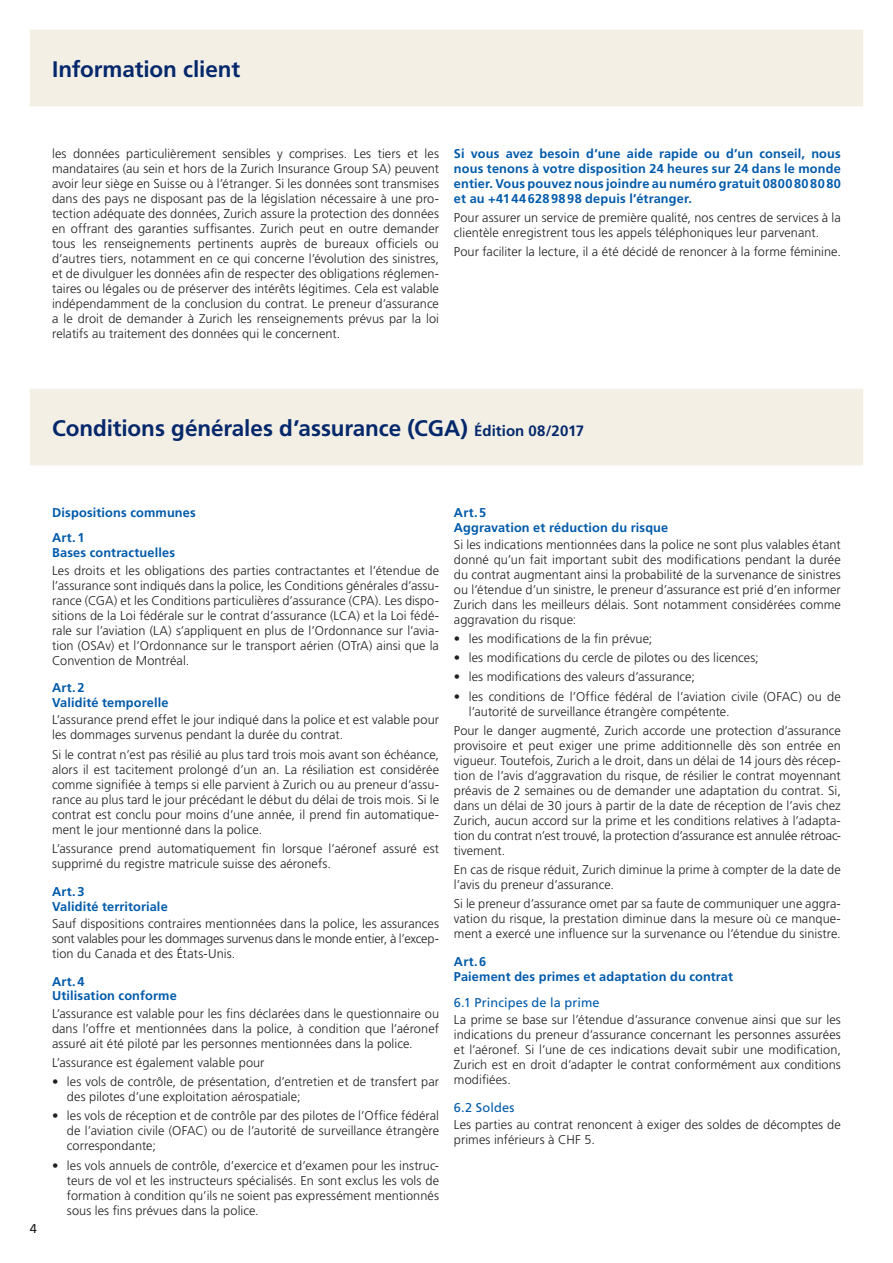
<style>
.page{position:relative;width:893px;height:1263px;background:#fff}
.page>*{position:absolute;margin:0;border:0;box-sizing:border-box;transform-origin:0 0}
.t1{font:700 22.5px "Frutiger";letter-spacing:-.005em;color:#04286b}
.t2{font:300 12.75px/15px "Frutiger";letter-spacing:.005em;color:#231f20;text-align:justify}
.t3{font:700 12.75px/15px "Frutiger";letter-spacing:.01em;color:#015aaa}
.t4{font:12.75px "Frutiger";letter-spacing:.01em;color:#015aaa}
.t5{font:12.75px "Frutiger";color:#231f20}
.s1{font-size:15px}
</style>
<div class="page">
<div style="left:30px;top:389px;width:833px;height:76px;background:#f3efe5"></div>
<div style="left:30px;top:30px;width:833px;height:76px;background:#f3efe5"></div>
<h1 class="t1" style="left:52px;top:56px;width:190px">Information client</h1>
<p class="t2" style="left:52px;top:146px;width:388px">les données particulièrement sensibles y comprises. Les tiers et les mandataires (au sein et hors de la Zurich Insurance Group SA) peuvent avoir leur siège en Suisse ou à l’étranger. Si les données sont transmises dans des pays ne disposant pas de la législation nécessaire à une pro&shy;tection adéquate des données, Zurich assure la protection des données en offrant des garanties suffisantes. Zurich peut en outre demander tous les renseignements pertinents auprès de bureaux officiels ou d’autres tiers, notamment en ce qui concerne l’évolution des sinistres, et de divulguer les données afin de respecter des obligations réglemen&shy;taires ou légales ou de préserver des intérêts légitimes. Cela est valable indépendamment de la conclusion du contrat. Le preneur d’assurance a le droit de demander à Zurich les renseignements prévus par la loi relatifs au traitement des données qui le concernent.</p>
<p class="t3" style="left:454px;top:146px;width:388px;text-align:justify">Si vous avez besoin d’une aide rapide ou d’un conseil, nous nous tenons à votre disposition 24 heures sur 24 dans le monde entier. Vous pouvez nous joindre au numéro gratuit 0800808080 et au +41446289898 depuis l’étranger.</p>
<p class="t2" style="left:454px;top:210px;width:388px">Pour assurer un service de première qualité, nos centres de services à la clientèle enregistrent tous les appels téléphoniques leur parvenant.</p>
<p class="t2" style="left:454px;top:244px;width:388px">Pour faciliter la lecture, il a été décidé de renoncer à la forme féminine.</p>
<h1 class="t1" style="left:52px;top:415px;width:534px">Conditions générales d’assurance (CGA) <span class="s1">Édition 08/2017</span></h1>
<p class="t5" style="left:30px;top:1221px;width:9px">4</p>
<p class="t3" style="left:52px;top:499px;width:145px;line-height:25.7px">Dispositions communes<br>Art.1</p>
<p class="t3" style="left:52px;top:545px;width:125px">Bases contractuelles</p>
<p class="t2" style="left:52px;top:563px;width:388px">Les droits et les obligations des parties contractantes et l’étendue de l’assurance sont indiqués dans la police, les Conditions générales d’assu&shy;rance (CGA) et les Conditions particulières d’assurance (CPA). Les dispo&shy;sitions de la Loi fédérale sur le contrat d’assurance (LCA) et la Loi fédé&shy;rale sur l’aviation (LA) s’appliquent en plus de l’Ordonnance sur l’avia&shy;tion (OSAv) et l’Ordonnance sur le transport aérien (OTrA) ainsi que la Convention de Montréal.</p>
<p class="t3" style="left:52px;top:680px;width:118px">Art.2<br>Validité temporelle</p>
<p class="t2" style="left:52px;top:712px;width:388px">L’assurance prend effet le jour indiqué dans la police et est valable pour les dommages survenus pendant la durée du contrat.</p>
<p class="t2" style="left:52px;top:747px;width:388px">Si le contrat n’est pas résilié au plus tard trois mois avant son échéance, alors il est tacitement prolongé d’un an. La résiliation est considérée comme signifiée à temps si elle parvient à Zurich ou au preneur d’assu&shy;rance au plus tard le jour précédant le début du délai de trois mois. Si le contrat est conclu pour moins d’une année, il prend fin automatique&shy;ment le jour mentionné dans la police.</p>
<p class="t2" style="left:52px;top:841px;width:388px">L’assurance prend automatiquement fin lorsque l’aéronef assuré est supprimé du registre matricule suisse des aéronefs.</p>
<p class="t3" style="left:52px;top:883px;width:117px">Art.3<br>Validité territoriale</p>
<p class="t2" style="left:52px;top:916px;width:388px">Sauf dispositions contraires mentionnées dans la police, les assurances sont valables pour les dommages survenus dans le monde entier, à l’excep&shy;tion du Canada et des États-Unis.</p>
<p class="t3" style="left:52px;top:973px;width:126px">Art.4<br>Utilisation conforme</p>
<p class="t2" style="left:52px;top:1006px;width:388px">L’assurance est valable pour les fins déclarées dans le questionnaire ou dans l’offre et mentionnées dans la police, à condition que l’aéronef assuré ait été piloté par les personnes mentionnées dans la police.</p>
<p class="t2" style="left:52px;top:1055px;width:214px">L’assurance est également valable pour</p>
<p class="t2" style="left:67px;top:1074px;width:374px;text-indent:-15px">• les vols de contrôle, de présentation, d’entretien et de transfert par des pilotes d’une exploitation aérospatiale;</p>
<p class="t2" style="left:67px;top:1108px;width:374px;text-indent:-15px">• les vols de réception et de contrôle par des pilotes de l’Office fédéral de l’aviation civile (OFAC) ou de l’autorité de surveillance étrangère correspondante;</p>
<p class="t2" style="left:67px;top:1158px;width:374px;text-indent:-15px">• les vols annuels de contrôle, d’exercice et d’examen pour les instruc&shy;teurs de vol et les instructeurs spécialisés. En sont exclus les vols de formation à condition qu’ils ne soient pas expressément mentionnés sous les fins prévues dans la police.</p>
<p class="t3" style="left:454px;top:504px;width:216px">Art.5<br>Aggravation et réduction du risque</p>
<p class="t2" style="left:454px;top:537px;width:388px">Si les indications mentionnées dans la police ne sont plus valables étant donné qu’un fait important subit des modifications pendant la durée du contrat augmentant ainsi la probabilité de la survenance de sinistres ou l’étendue d’un sinistre, le preneur d’assurance est prié d’en informer Zurich dans les meilleurs délais. Sont notamment considérées comme aggravation du risque:</p>
<p class="t2" style="left:454px;top:631px;width:200px">• les modifications de la fin prévue;</p>
<p class="t2" style="left:454px;top:650px;width:306px">• les modifications du cercle de pilotes ou des licences;</p>
<p class="t2" style="left:454px;top:669px;width:242px">• les modifications des valeurs d’assurance;</p>
<p class="t2" style="left:469px;top:689px;width:374px;text-indent:-15px">• les conditions de l’Office fédéral de l’aviation civile (OFAC) ou de l’autorité de surveillance étrangère compétente.</p>
<p class="t2" style="left:454px;top:723px;width:388px">Pour le danger augmenté, Zurich accorde une protection d’assurance provisoire et peut exiger une prime additionnelle dès son entrée en vigueur. Toutefois, Zurich a le droit, dans un délai de 14 jours dès récep&shy;tion de l’avis d’aggravation du risque, de résilier le contrat moyennant préavis de 2 semaines ou de demander une adaptation du contrat. Si, dans un délai de 30 jours à partir de la date de réception de l’avis chez Zurich, aucun accord sur la prime et les conditions relatives à l’adapta&shy;tion du contrat n’est trouvé, la protection d’assurance est annulée rétroac&shy;tivement.</p>
<p class="t2" style="left:454px;top:862px;width:388px">En cas de risque réduit, Zurich diminue la prime à compter de la date de l’avis du preneur d’assurance.</p>
<p class="t2" style="left:454px;top:896px;width:388px">Si le preneur d’assurance omet par sa faute de communiquer une aggra&shy;vation du risque, la prestation diminue dans la mesure où ce manque&shy;ment a exercé une influence sur la survenance ou l’étendue du sinistre.</p>
<p class="t3" style="left:454px;top:954px;width:281px">Art.6<br>Paiement des primes et adaptation du contrat</p>
<p class="t4" style="left:454px;top:995px;width:147px">6.1 Principes de la prime</p>
<p class="t2" style="left:454px;top:1012px;width:388px">La prime se base sur l’étendue d’assurance convenue ainsi que sur les indications du preneur d’assurance concernant les personnes assurées et l’aéronef. Si l’une de ces indications devait subir une modification, Zurich est en droit d’adapter le contrat conformément aux conditions modifiées.</p>
<p class="t4" style="left:454px;top:1100px;width:62px">6.2 Soldes</p>
<p class="t2" style="left:454px;top:1117px;width:388px">Les parties au contrat renoncent à exiger des soldes de décomptes de primes inférieurs à CHF 5.</p>
</div>
